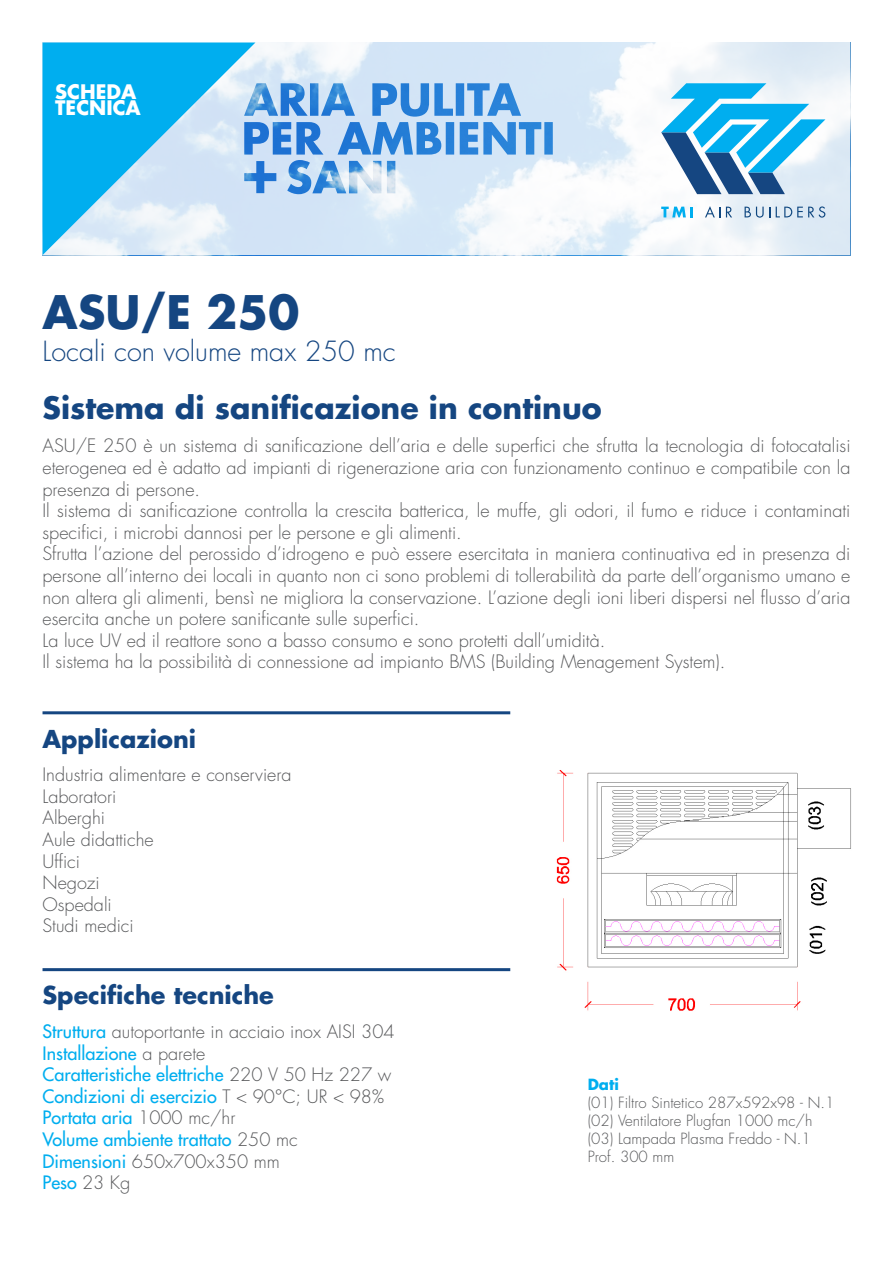
<style>
.page{position:relative;width:893px;height:1263px;background:#fff}
.page>*{position:absolute;margin:0;border:0;box-sizing:border-box;transform-origin:0 0}
.t1{font:700 45px "Futura";color:#154681}
.t2{font:700 30px "Futura";color:#154681}
.t3{font:300 27px "Futura";color:#154681}
.t4{font:700 24px "Futura";color:#154681}
.t5{font:700 19.5px "Futura";color:#fff}
.t6{font:300 18px/21.6px "Futura";color:#57585a;text-align:justify}
.t7{font:18px "Futura";color:#00aeef}
.t8{font:300 15px "Futura";color:#57585a}
.t9{font:700 15px "Futura";color:#00aeef}
.s1{font-weight:400;color:#00aeef}
.s2{font-weight:300;color:#57585a}
</style>
<div class="page">
<svg style="left:255px;top:43px;width:595px;height:212px"></svg>
<img style="left:255px;top:83px;width:298px;height:111px">
<svg style="left:661px;top:83px;width:164px;height:111px"></svg>
<svg style="left:661px;top:207px;width:32px;height:10px"></svg>
<svg style="left:705px;top:206px;width:15px;height:11px"></svg>
<svg style="left:726px;top:207px;width:6px;height:10px"></svg>
<svg style="left:745px;top:207px;width:25px;height:11px"></svg>
<svg style="left:776px;top:206px;width:49px;height:12px"></svg>
<hr style="left:43px;top:711px;width:467px;height:3px;background:#154681">
<hr style="left:43px;top:968px;width:467px;height:3px;background:#154681">
<svg style="left:43px;top:43px;width:212px;height:212px;background:#6ccaf2"></svg>
<img style="left:556px;top:770px;width:295px;height:241px">
<p class="t5" style="left:55px;top:78px;width:83px">SCHEDA</p>
<p class="t5" style="left:55px;top:95px;width:87px">TECNICA</p>
<p class="t1" style="left:43px;top:281px;width:258px">ASU/E 250</p>
<p class="t3" style="left:43px;top:334px;width:355px">Locali con volume max 250 mc</p>
<p class="t2" style="left:43px;top:387px;width:561px">Sistema di sanificazione in continuo</p>
<p class="t6" style="left:43px;top:435px;width:809px">ASU/E 250 è un sistema di sanificazione dell’aria e delle superfici che sfrutta la tecnologia di fotocatalisi eterogenea ed è adatto ad impianti di rigenerazione aria con funzionamento continuo e compatibile con la presenza di persone.</p>
<p class="t6" style="left:43px;top:500px;width:809px">Il sistema di sanificazione controlla la crescita batterica, le muffe, gli odori, il fumo e riduce i contaminati specifici, i microbi dannosi per le persone e gli alimenti.</p>
<p class="t6" style="left:43px;top:543px;width:809px">Sfrutta l’azione del perossido d’idrogeno e può essere esercitata in maniera continuativa ed in presenza di persone all’interno dei locali in quanto non ci sono problemi di tollerabilità da parte dell’organismo umano e non altera gli alimenti, bensì ne migliora la conservazione. L’azione degli ioni liberi dispersi nel flusso d’aria esercita anche un potere sanificante sulle superfici.</p>
<p class="t6" style="left:43px;top:630px;width:564px">La luce UV ed il reattore sono a basso consumo e sono protetti dall’umidità.</p>
<p class="t6" style="left:43px;top:651px;width:684px">Il sistema ha la possibilità di connessione ad impianto BMS (Building Menagement System).</p>
<p class="t4" style="left:43px;top:722px;width:155px">Applicazioni</p>
<p class="t6" style="left:43px;top:764px;width:251px">Industria alimentare e conserviera</p>
<p class="t6" style="left:43px;top:786px;width:75px">Laboratori</p>
<p class="t6" style="left:43px;top:807px;width:64px">Alberghi</p>
<p class="t6" style="left:43px;top:829px;width:113px">Aule didattiche</p>
<p class="t6" style="left:43px;top:850px;width:39px">Uffici</p>
<p class="t6" style="left:43px;top:872px;width:59px">Negozi</p>
<p class="t6" style="left:43px;top:894px;width:71px">Ospedali</p>
<p class="t6" style="left:43px;top:915px;width:93px">Studi medici</p>
<p class="t4" style="left:43px;top:979px;width:233px">Specifiche tecniche</p>
<p class="t6" style="left:43px;top:1021px;width:354px"><span class="s1">Struttura</span> autoportante in acciaio inox AISI 304</p>
<p class="t7" style="left:43px;top:1041px;width:164px">Installazione <span class="s2">a parete</span></p>
<p class="t7" style="left:43px;top:1063px;width:350px">Caratteristiche elettriche <span class="s2">220 V 50 Hz 227 w</span></p>
<p class="t7" style="left:43px;top:1084px;width:343px">Condizioni di esercizio <span class="s2">T &lt; 90°C; UR &lt; 98%</span></p>
<p class="t7" style="left:43px;top:1106px;width:194px">Portata aria <span class="s2">1000 mc/hr</span></p>
<p class="t7" style="left:43px;top:1128px;width:257px">Volume ambiente trattato <span class="s2">250 mc</span></p>
<p class="t6" style="left:43px;top:1150px;width:239px"><span class="s1">Dimensioni</span> 650x700x350 mm</p>
<p class="t7" style="left:43px;top:1171px;width:89px">Peso <span class="s2">23 Kg</span></p>
<p class="t9" style="left:588px;top:1074px;width:33px">Dati</p>
<p class="t8" style="left:588px;top:1093px;width:248px">(01) Filtro Sintetico 287x592x98 - N.1</p>
<p class="t8" style="left:588px;top:1111px;width:226px">(02) Ventilatore Plugfan 1000 mc/h</p>
<p class="t8" style="left:588px;top:1129px;width:225px">(03) Lampada Plasma Freddo - N.1</p>
<p class="t8" style="left:588px;top:1147px;width:88px">Prof. 300 mm</p>
</div>
